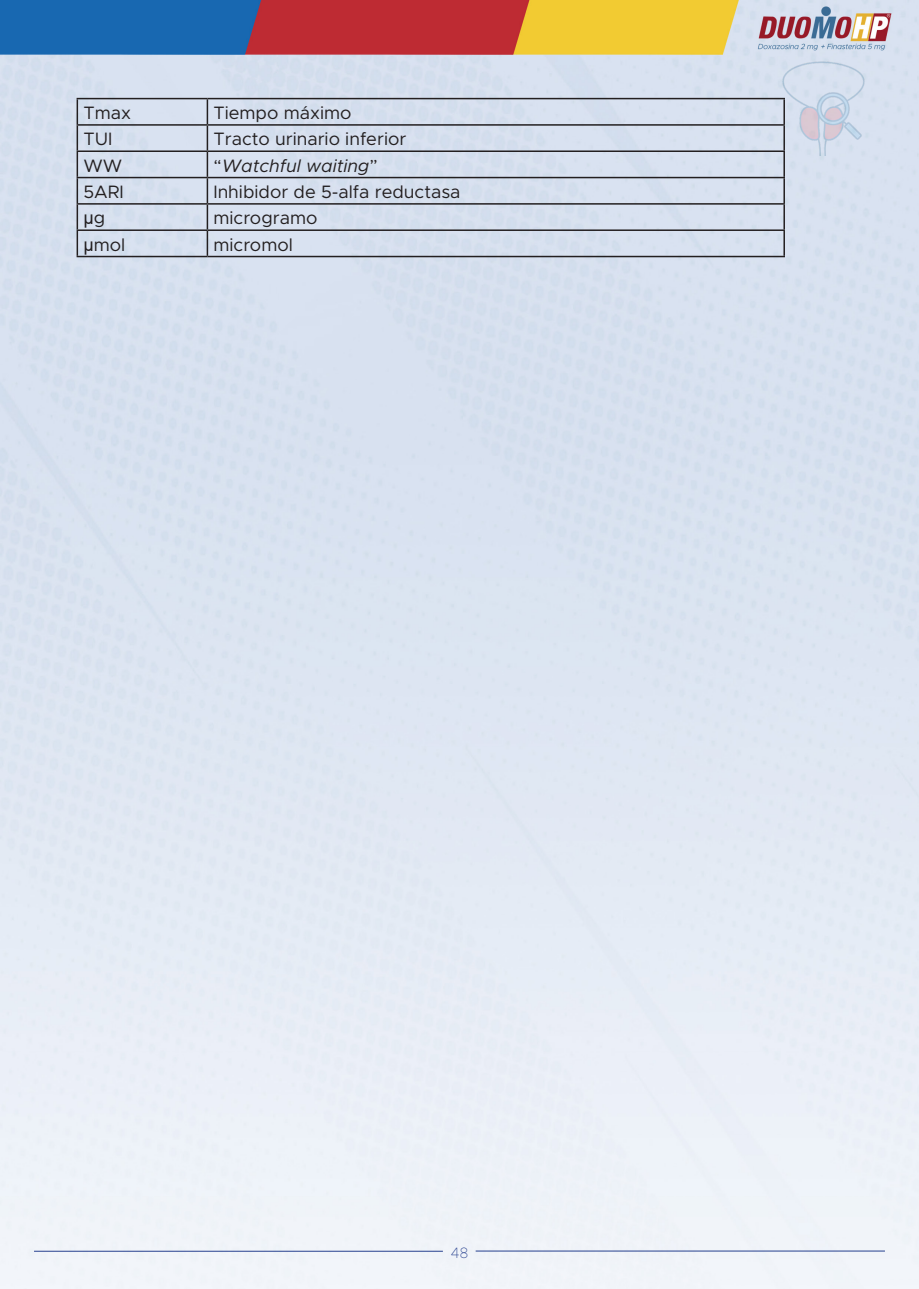
<style>
.page{position:relative;width:919px;height:1289px;background:#fff}
.page>*{position:absolute;margin:0;border:0;box-sizing:border-box;transform-origin:0 0}
.t1{font:18px "Metropolis";color:#231f20}
.t2{font:italic 18px "Metropolis";color:#231f20}
.t3{font:18px "Arial";color:#231f20}
.t4{font:100 15px "Metropolis";color:#253f8e}
.s1{font-style:normal}
.s2{font-family:"Metropolis"}
.s3{font-family:"Arial"}
</style>
<div class="page">
<img style="left:0;top:0;width:918px;height:1288px">
<hr style="left:34px;top:1250px;width:409px;height:1px;background:#253f8e">
<hr style="left:475px;top:1250px;width:409px;height:1px;background:#253f8e">
<img style="left:778px;top:51px;width:90px;height:104px">
<hr style="left:77px;top:98px;width:130px;height:1px;background:#231f20">
<hr style="left:207px;top:98px;width:577px;height:1px;background:#231f20">
<hr style="left:77px;top:124px;width:130px;height:2px;background:#231f20">
<hr style="left:207px;top:124px;width:577px;height:2px;background:#231f20">
<hr style="left:77px;top:150px;width:130px;height:2px;background:#231f20">
<hr style="left:207px;top:150px;width:577px;height:2px;background:#231f20">
<hr style="left:77px;top:177px;width:130px;height:1px;background:#231f20">
<hr style="left:207px;top:177px;width:577px;height:1px;background:#231f20">
<hr style="left:77px;top:203px;width:130px;height:2px;background:#231f20">
<hr style="left:207px;top:203px;width:577px;height:2px;background:#231f20">
<hr style="left:77px;top:229px;width:130px;height:2px;background:#231f20">
<svg style="left:77px;top:99px;width:1px;height:157px"></svg>
<hr style="left:207px;top:229px;width:577px;height:2px;background:#231f20">
<svg style="left:207px;top:99px;width:1px;height:157px"></svg>
<svg style="left:783px;top:99px;width:1px;height:157px"></svg>
<hr style="left:77px;top:256px;width:130px;height:1px;background:#231f20">
<hr style="left:207px;top:256px;width:577px;height:1px;background:#231f20">
<p class="t1" style="left:83px;top:101px;width:49px">Tmax</p>
<p class="t1" style="left:213px;top:101px;width:140px">Tiempo máximo</p>
<p class="t1" style="left:83px;top:128px;width:31px">TUI</p>
<p class="t1" style="left:213px;top:128px;width:194px">Tracto urinario inferior</p>
<p class="t1" style="left:83px;top:154px;width:40px">WW</p>
<p class="t2" style="left:213px;top:154px;width:166px"><span class="s1">“</span>Watchful waiting<span class="s1">”</span></p>
<p class="t1" style="left:83px;top:180px;width:42px">5ARI</p>
<p class="t1" style="left:213px;top:180px;width:249px">Inhibidor de 5-alfa reductasa</p>
<p class="t3" style="left:83px;top:205px;width:23px">µ<span class="s2">g</span></p>
<p class="t1" style="left:213px;top:207px;width:106px">microgramo</p>
<p class="t1" style="left:83px;top:233px;width:43px"><span class="s3">μ</span>mol</p>
<p class="t1" style="left:213px;top:233px;width:81px">micromol</p>
<p class="t4" style="left:451px;top:1243px;width:19px">48</p>
</div>
